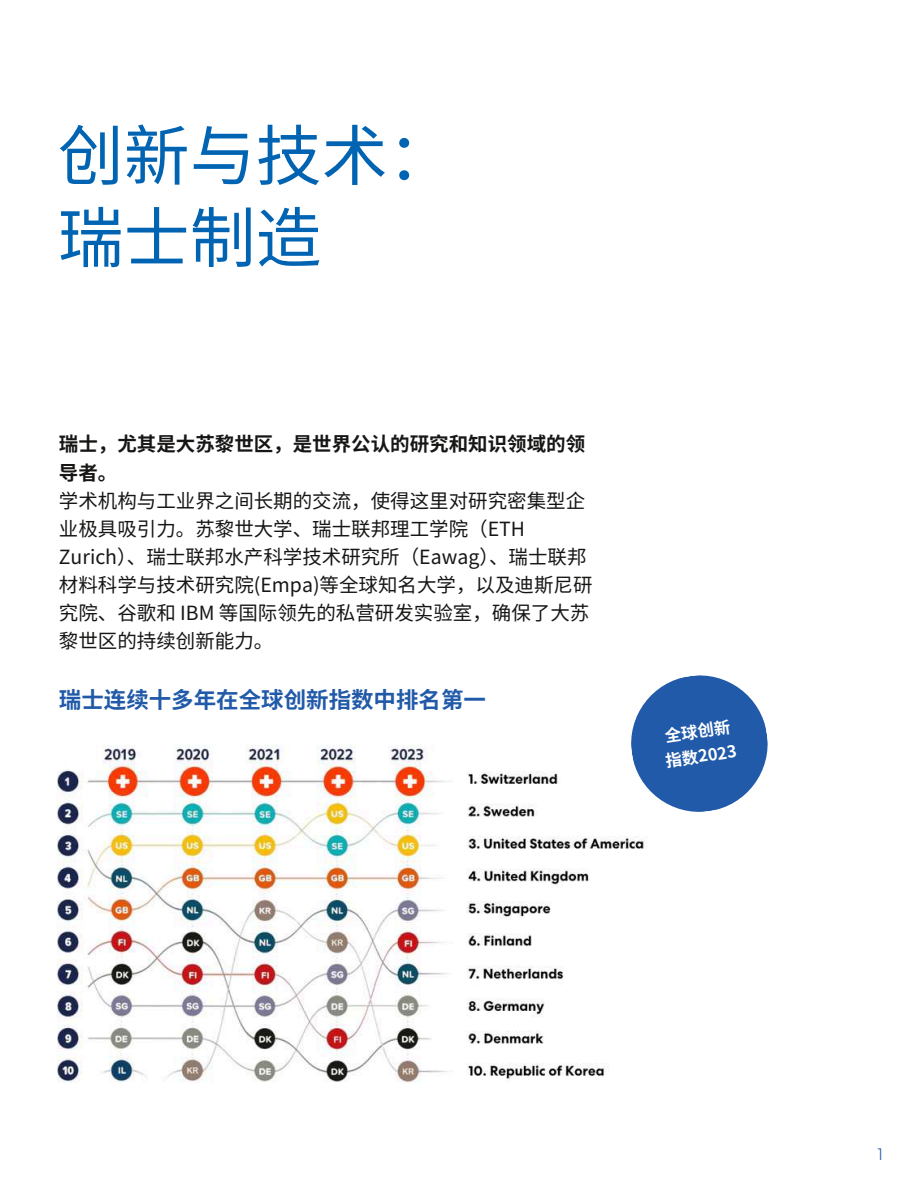
<style>
.page{position:relative;width:918px;height:1188px;background:#fff}
.page>*{position:absolute;margin:0;border:0;box-sizing:border-box;transform-origin:0 0}
.t1{font:66px/82.2px "Noto Sans CJ Ksc";color:#0064b3}
.t2{font:700 22.5px "Source Han Sans SC";color:#215aa8}
.t3{font:19.5px/28.2px "Source Han Sans SC";color:#171615}
.t4{font:700 19.5px/28.2px "Source Han Sans SC";color:#171615}
.t5{font:700 16.5px/24.8px "Source Han Sans SC";color:#fff}
.t6{font:300 16.5px "Centra No 2";color:#215aa8}
</style>
<div class="page">
<img style="left:57px;top:745px;width:588px;height:338px">
<svg style="left:627px;top:675px;width:141px;height:142px"></svg>
<h1 class="t1" style="left:58px;top:111px;width:397px">创新与技术：瑞士制造</h1>
<p class="t4" style="left:59px;top:429px;width:528px">瑞士，尤其是大苏黎世区，是世界公认的研究和知识领域的领导者。</p>
<p class="t3" style="left:59px;top:485px;width:535px">学术机构与⼯业界之间⻓期的交流，使得这里对研究密集型企业极具吸引力。苏黎世⼤学、瑞⼠联邦理⼯学院（ETH<br>Zurich）、瑞⼠联邦⽔产科学技术研究所（Eawag）、瑞⼠联邦材料科学与技术研究院(Empa)等全球知名⼤学，以及迪斯尼研究院、⾕歌和 IBM 等国际领先的私营研发实验室，确保了⼤苏黎世区的持续创新能⼒。</p>
<p class="t2" style="left:59px;top:682px;width:427px">瑞士连续十多年在全球创新指数中排名第一</p>
<p class="t5" style="left:660px;top:723px;width:73px;rotate:-8deg">全球创新指数2023</p>
<p class="t6" style="left:877px;top:1148px;width:7px">1</p>
</div>
